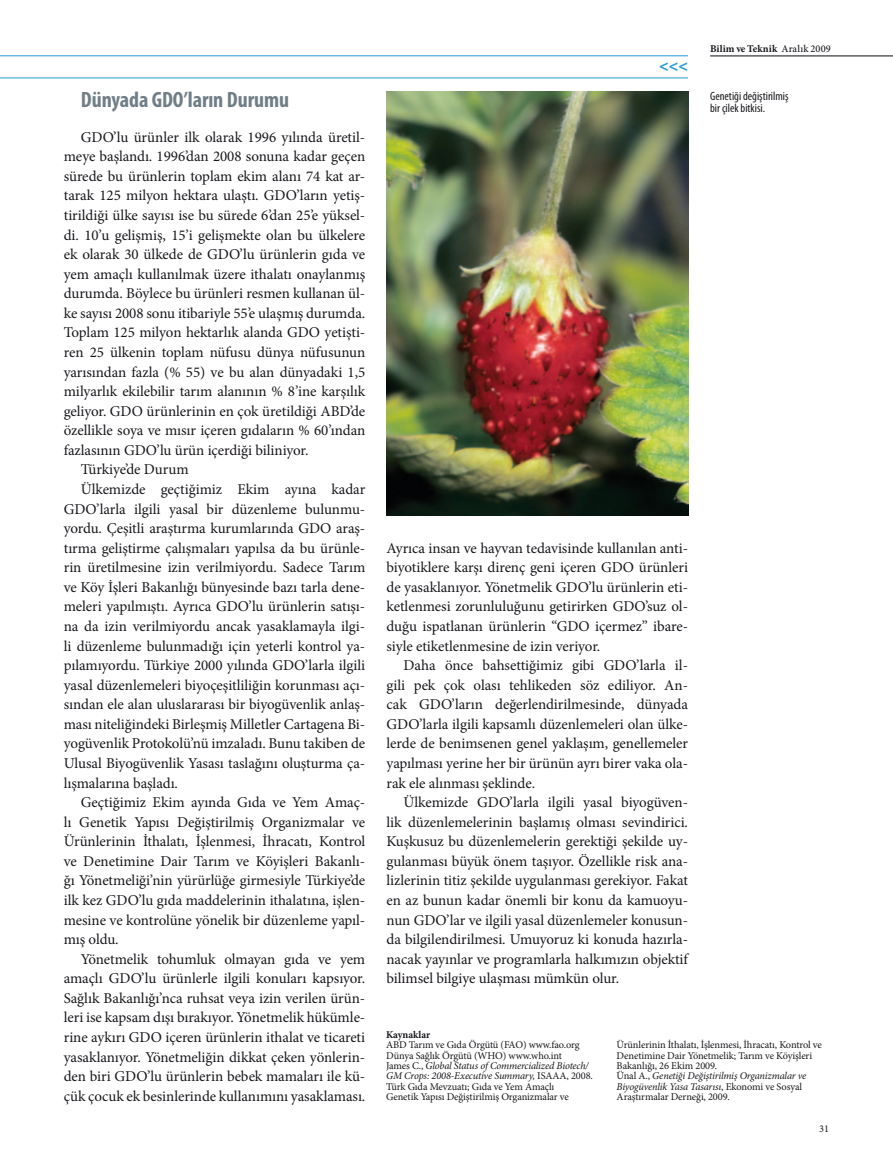
<style>
.page{position:relative;width:893px;height:1170px;background:#fff}
.page>*{position:absolute;margin:0;border:0;box-sizing:border-box;transform-origin:0 0}
.t1{font:700 condensed 22.2px "Myriad Pro";letter-spacing:-.005em;color:#707f87}
.t2{font:700 16.2px "Myriad Pro";color:#2699d1}
.t3{font:15px/19.5px "Minion Pro";letter-spacing:-.005em;color:#1a171c;text-align:justify}
.t4{font:condensed 12px/12px "Myriad Pro";color:#1a171c}
.t5{font:10.35px/10.4px "Minion Pro";letter-spacing:-.01em;color:#1a171c}
.t6{font:700 10.35px "Minion Pro";letter-spacing:-.005em;color:#1a171c}
.s1{font-weight:500}
.s2{font-style:italic}
</style>
<div class="page">
<hr style="left:0;top:78px;width:688px;height:1px;background:#2699d1">
<hr style="left:0;top:56px;width:688px;height:1px;background:#2699d1">
<hr style="left:710px;top:56px;width:183px;height:1px;background:#070c12">
<img style="left:387px;top:91px;width:301px;height:425px">
<h1 class="t1" style="left:81px;top:86px;width:210px">Dünyada GDO’ların Durumu</h1>
<p class="t3" style="left:81px;top:127px;width:286px">GDO’lu ürünler ilk olarak 1996 yılında üretil-</p>
<p class="t3" style="left:64px;top:147px;width:303px">meye başlandı. 1996’dan 2008 sonuna kadar geçen</p>
<p class="t3" style="left:64px;top:166px;width:303px">sürede bu ürünlerin toplam ekim alanı 74 kat ar-</p>
<p class="t3" style="left:64px;top:186px;width:303px">tarak 125 milyon hektara ulaştı. GDO’ların yetiş-</p>
<p class="t3" style="left:64px;top:205px;width:303px">tirildiği ülke sayısı ise bu sürede 6’dan 25’e yüksel-</p>
<p class="t3" style="left:64px;top:225px;width:303px">di. 10’u gelişmiş, 15’i gelişmekte olan bu ülkelere</p>
<p class="t3" style="left:64px;top:244px;width:303px">ek olarak 30 ülkede de GDO’lu ürünlerin gıda ve</p>
<p class="t3" style="left:64px;top:264px;width:303px">yem amaçlı kullanılmak üzere ithalatı onaylanmış</p>
<p class="t3" style="left:64px;top:284px;width:303px">durumda. Böylece bu ürünleri resmen kullanan ül-</p>
<p class="t3" style="left:64px;top:303px;width:303px">ke sayısı 2008 sonu itibariyle 55’e ulaşmış durumda.</p>
<p class="t3" style="left:64px;top:323px;width:303px">Toplam 125 milyon hektarlık alanda GDO yetişti-</p>
<p class="t3" style="left:64px;top:342px;width:303px">ren 25 ülkenin toplam nüfusu dünya nüfusunun</p>
<p class="t3" style="left:64px;top:362px;width:303px">yarısından fazla (% 55) ve bu alan dünyadaki 1,5</p>
<p class="t3" style="left:64px;top:381px;width:303px">milyarlık ekilebilir tarım alanının % 8’ine karşılık</p>
<p class="t3" style="left:64px;top:401px;width:303px">geliyor. GDO ürünlerinin en çok üretildiği ABD’de</p>
<p class="t3" style="left:64px;top:421px;width:303px">özellikle soya ve mısır içeren gıdaların % 60’ından</p>
<p class="t3" style="left:64px;top:440px;width:246px">fazlasının GDO’lu ürün içerdiği biliniyor.</p>
<p class="t3" style="left:81px;top:460px;width:109px">Türkiye’de Durum</p>
<p class="t3" style="left:81px;top:479px;width:286px">Ülkemizde geçtiğimiz Ekim ayına kadar</p>
<p class="t3" style="left:64px;top:499px;width:303px">GDO’larla ilgili yasal bir düzenleme bulunmu-</p>
<p class="t3" style="left:64px;top:518px;width:303px">yordu. Çeşitli araştırma kurumlarında GDO araş-</p>
<p class="t3" style="left:64px;top:538px;width:303px">tırma geliştirme çalışmaları yapılsa da bu ürünle-</p>
<p class="t3" style="left:64px;top:557px;width:303px">rin üretilmesine izin verilmiyordu. Sadece Tarım</p>
<p class="t3" style="left:64px;top:577px;width:303px">ve Köy İşleri Bakanlığı bünyesinde bazı tarla dene-</p>
<p class="t3" style="left:64px;top:597px;width:303px">meleri yapılmıştı. Ayrıca GDO’lu ürünlerin satışı-</p>
<p class="t3" style="left:64px;top:616px;width:303px">na da izin verilmiyordu ancak yasaklamayla ilgi-</p>
<p class="t3" style="left:64px;top:636px;width:303px">li düzenleme bulunmadığı için yeterli kontrol ya-</p>
<p class="t3" style="left:64px;top:655px;width:303px">pılamıyordu. Türkiye 2000 yılında GDO’larla ilgili</p>
<p class="t3" style="left:64px;top:675px;width:303px">yasal düzenlemeleri biyoçeşitliliğin korunması açı-</p>
<p class="t3" style="left:64px;top:694px;width:303px">sından ele alan uluslararası bir biyogüvenlik anlaş-</p>
<p class="t3" style="left:64px;top:714px;width:303px">ması niteliğindeki Birleşmiş Milletler Cartagena Bi-</p>
<p class="t3" style="left:64px;top:733px;width:303px">yogüvenlik Protokolü’nü imzaladı. Bunu takiben de</p>
<p class="t3" style="left:64px;top:753px;width:303px">Ulusal Biyogüvenlik Yasası taslağını oluşturma ça-</p>
<p class="t3" style="left:64px;top:773px;width:116px">lışmalarına başladı.</p>
<p class="t3" style="left:81px;top:792px;width:286px">Geçtiğimiz Ekim ayında Gıda ve Yem Amaç-</p>
<p class="t3" style="left:64px;top:812px;width:303px">lı Genetik Yapısı Değiştirilmiş Organizmalar ve</p>
<p class="t3" style="left:64px;top:831px;width:303px">Ürünlerinin İthalatı, İşlenmesi, İhracatı, Kontrol</p>
<p class="t3" style="left:64px;top:851px;width:303px">ve Denetimine Dair Tarım ve Köyişleri Bakanlı-</p>
<p class="t3" style="left:64px;top:870px;width:303px">ğı Yönetmeliği’nin yürürlüğe girmesiyle Türkiye’de</p>
<p class="t3" style="left:64px;top:890px;width:303px">ilk kez GDO’lu gıda maddelerinin ithalatına, işlen-</p>
<p class="t3" style="left:64px;top:910px;width:303px">mesine ve kontrolüne yönelik bir düzenleme yapıl-</p>
<p class="t3" style="left:64px;top:929px;width:56px">mış oldu.</p>
<p class="t3" style="left:81px;top:949px;width:286px">Yönetmelik tohumluk olmayan gıda ve yem</p>
<p class="t3" style="left:64px;top:968px;width:303px">amaçlı GDO’lu ürünlerle ilgili konuları kapsıyor.</p>
<p class="t3" style="left:64px;top:988px;width:303px">Sağlık Bakanlığı’nca ruhsat veya izin verilen ürün-</p>
<p class="t3" style="left:64px;top:1007px;width:303px">leri ise kapsam dışı bırakıyor. Yönetmelik hükümle-</p>
<p class="t3" style="left:64px;top:1027px;width:303px">rine aykırı GDO içeren ürünlerin ithalat ve ticareti</p>
<p class="t3" style="left:64px;top:1046px;width:303px">yasaklanıyor. Yönetmeliğin dikkat çeken yönlerin-</p>
<p class="t3" style="left:64px;top:1066px;width:303px">den biri GDO’lu ürünlerin bebek mamaları ile kü-</p>
<p class="t3" style="left:64px;top:1086px;width:303px">çük çocuk ek besinlerinde kullanımını yasaklaması.</p>
<p class="t2" style="left:659px;top:55px;width:30px">&lt;&lt;&lt;</p>
<p class="t6" style="left:710px;top:41px;width:122px">Bilim ve Teknik <span class="s1">Aralık 2009</span></p>
<p class="t4" style="left:710px;top:90px;width:80px">Genetiği değiştirilmiş bir çilek bitkisi.</p>
<p class="t3" style="left:387px;top:538px;width:303px">Ayrıca insan ve hayvan tedavisinde kullanılan anti&shy;biyotiklere karşı direnç geni içeren GDO ürünleri de yasaklanıyor. Yönetmelik GDO’lu ürünlerin eti&shy;ketlenmesi zorunluluğunu getirirken GDO’suz ol&shy;duğu ispatlanan ürünlerin “GDO içermez” ibare&shy;siyle etiketlenmesine de izin veriyor.</p>
<p class="t3" style="left:387px;top:655px;width:303px;text-indent:17px">Daha önce bahsettiğimiz gibi GDO’larla il&shy;gili pek çok olası tehlikeden söz ediliyor. An&shy;cak GDO’ların değerlendirilmesinde, dünyada GDO’larla ilgili kapsamlı düzenlemeleri olan ülke&shy;lerde de benimsenen genel yaklaşım, genellemeler yapılması yerine her bir ürünün ayrı birer vaka ola&shy;rak ele alınması şeklinde.</p>
<p class="t3" style="left:387px;top:792px;width:303px;text-indent:17px">Ülkemizde GDO’larla ilgili yasal biyogüven&shy;lik düzenlemelerinin başlamış olması sevindirici.<br>Kuşkusuz bu düzenlemelerin gerektiği şekilde uy&shy;gulanması büyük önem taşıyor. Özellikle risk ana&shy;lizlerinin titiz şekilde uygulanması gerekiyor. Fakat en az bunun kadar önemli bir konu da kamuoyu&shy;nun GDO’lar ve ilgili yasal düzenlemeler konusun&shy;da bilgilendirilmesi. Umuyoruz ki konuda hazırla&shy;nacak yayınlar ve programlarla halkımızın objektif bilimsel bilgiye ulaşması mümkün olur.</p>
<p class="t6" style="left:386px;top:1027px;width:46px">Kaynaklar</p>
<p class="t5" style="left:386px;top:1039px;width:208px">ABD Tarım ve Gıda Örgütü (FAO) www.fao.org Dünya Sağlık Örgütü (WHO) www.who.int<br>James C., <span class="s2">Global Status of Commercialized Biotech/ GM Crops: 2008-Executive Summary,</span> ISAAA, 2008.<br>Türk Gıda Mevzuatı; Gıda ve Yem Amaçlı<br>Genetik Yapısı Değiştirilmiş Organizmalar ve</p>
<p class="t5" style="left:617px;top:1039px;width:207px">Ürünlerinin İthalatı, İşlenmesi, İhracatı, Kontrol ve Denetimine Dair Yönetmelik; Tarım ve Köyişleri Bakanlığı, 26 Ekim 2009.<br>Ünal A., <span class="s2">Genetiği Değiştirilmiş Organizmalar ve Biyogüvenlik Yasa Tasarısı</span>, Ekonomi ve Sosyal Araştırmalar Derneği, 2009.</p>
<p class="t5" style="left:819px;top:1123px;width:11px">31</p>
</div>
